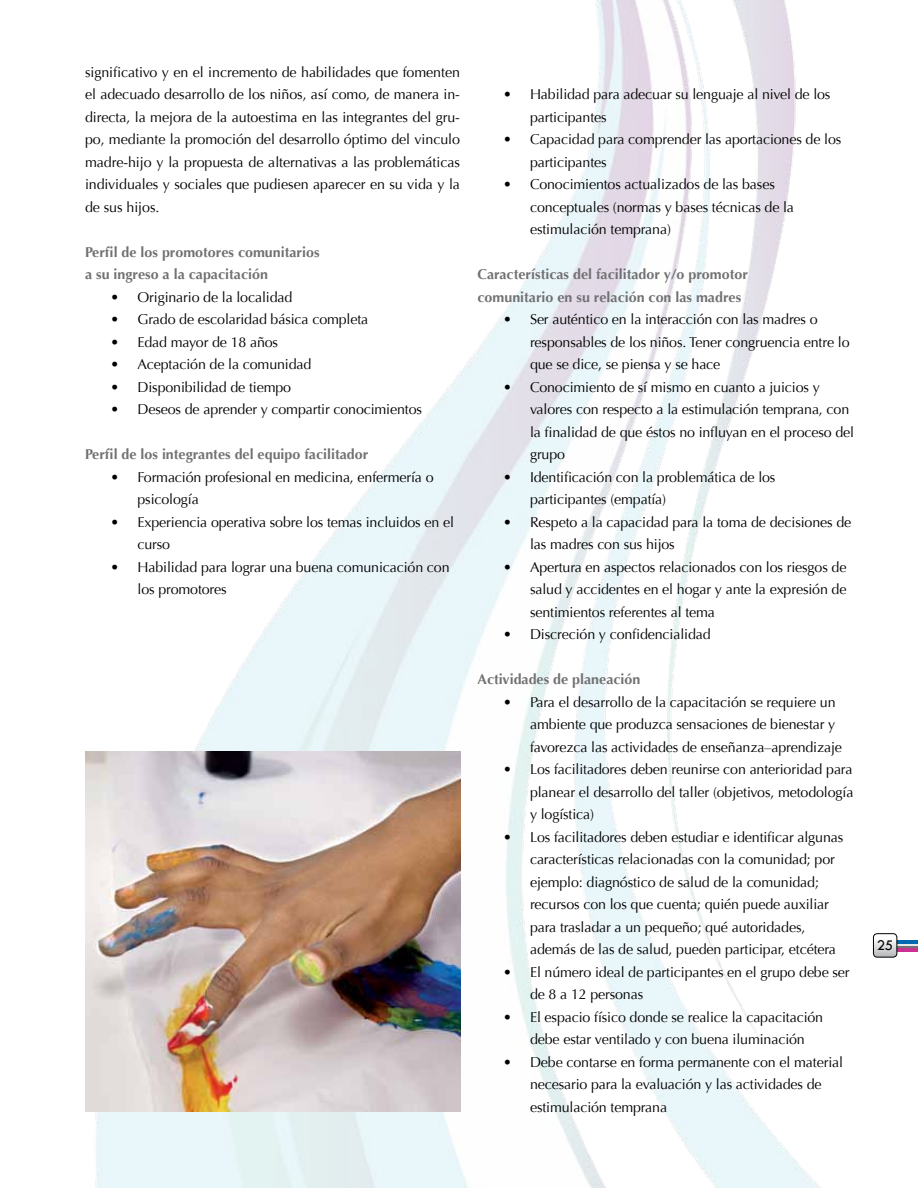
<style>
.page{position:relative;width:918px;height:1188px;background:#fff}
.page>*{position:absolute;margin:0;border:0;box-sizing:border-box;transform-origin:0 0}
.t1{font:15.3px "Tw Cen";color:#000}
.t2{font:14.25px/22.5px "Optima";letter-spacing:-.01em;color:#000}
.t3{font:700 14.25px/22.5px "Optima";color:#717073}
</style>
<div class="page">
<img style="left:85px;top:0;width:736px;height:1188px">
<hr style="left:895px;top:940px;width:23px;height:4px;background:#0067b1">
<hr style="left:895px;top:946px;width:23px;height:2px;background:#717073">
<hr style="left:895px;top:948px;width:23px;height:3px;background:#ca3092">
<hr style="left:895px;top:944px;width:23px;height:2px;background:#e6e7e8">
<svg style="left:873px;top:934px;width:24px;height:23px"></svg>
<div style="left:873px;top:933px;width:24px;height:25px;border:1px solid #000;border-radius:4px"></div>
<img style="left:85px;top:752px;width:376px;height:359px">
<p class="t2" style="left:85px;top:61px;width:377px;text-align:justify">significativo y en el incremento de habilidades que fomenten el adecuado desarrollo de los niños, así como, de manera in&shy;directa, la mejora de la autoestima en las integrantes del gru&shy;po, mediante la promoción del desarrollo óptimo del vinculo madre-hijo y la propuesta de alternativas a las problemáticas individuales y sociales que pudiesen aparecer en su vida y la de sus hijos.</p>
<p class="t3" style="left:85px;top:241px;width:236px">Perfil de los promotores comunitarios a su ingreso a la capacitación</p>
<p class="t2" style="left:111px;top:286px;width:183px">• Originario de la localidad</p>
<p class="t2" style="left:111px;top:308px;width:259px">• Grado de escolaridad básica completa</p>
<p class="t2" style="left:111px;top:331px;width:169px">• Edad mayor de 18 años</p>
<p class="t2" style="left:111px;top:353px;width:202px">• Aceptación de la comunidad</p>
<p class="t2" style="left:111px;top:376px;width:182px">• Disponibilidad de tiempo</p>
<p class="t2" style="left:111px;top:398px;width:313px">• Deseos de aprender y compartir conocimientos</p>
<p class="t3" style="left:85px;top:443px;width:285px">Perfil de los integrantes del equipo facilitador</p>
<p class="t2" style="left:138px;top:466px;width:298px;text-indent:-27px">• Formación profesional en medicina, enfermería o psicología</p>
<p class="t2" style="left:138px;top:511px;width:318px;text-indent:-27px">• Experiencia operativa sobre los temas incluidos en el curso</p>
<p class="t2" style="left:138px;top:556px;width:314px;text-indent:-27px">• Habilidad para lograr una buena comunicación con los promotores</p>
<p class="t2" style="left:530px;top:83px;width:302px;text-indent:-27px">• Habilidad para adecuar su lenguaje al nivel de los participantes</p>
<p class="t2" style="left:530px;top:128px;width:313px;text-indent:-27px">• Capacidad para comprender las aportaciones de los participantes</p>
<p class="t2" style="left:530px;top:173px;width:266px;text-indent:-27px">• Conocimientos actualizados de las bases conceptuales (normas y bases técnicas de la estimulación temprana)</p>
<p class="t3" style="left:478px;top:263px;width:272px">Características del facilitador y/o promotor comunitario en su relación con las madres</p>
<p class="t2" style="left:530px;top:308px;width:321px;text-indent:-27px">• Ser auténtico en la interacción con las madres o responsables de los niños. Tener congruencia entre lo que se dice, se piensa y se hace</p>
<p class="t2" style="left:530px;top:376px;width:326px;text-indent:-27px">• Conocimiento de sí mismo en cuanto a juicios y valores con respecto a la estimulación temprana, con la finalidad de que éstos no influyan en el proceso del grupo</p>
<p class="t2" style="left:530px;top:466px;width:247px;text-indent:-27px">• Identificación con la problemática de los participantes (empatía)</p>
<p class="t2" style="left:530px;top:511px;width:323px;text-indent:-27px">• Respeto a la capacidad para la toma de decisiones de las madres con sus hijos</p>
<p class="t2" style="left:530px;top:556px;width:318px;text-align:justify;text-indent:-27px">• Apertura en aspectos relacionados con los riesgos de salud y accidentes en el hogar y ante la expresión de sentimientos referentes al tema</p>
<p class="t2" style="left:503px;top:623px;width:209px">• Discreción y confidencialidad</p>
<p class="t3" style="left:478px;top:668px;width:164px">Actividades de planeación</p>
<p class="t2" style="left:530px;top:691px;width:314px;text-indent:-27px">• Para el desarrollo de la capacitación se requiere un ambiente que produzca sensaciones de bienestar y favorezca las actividades de enseñanza–aprendizaje</p>
<p class="t2" style="left:530px;top:758px;width:325px;text-align:justify;text-indent:-27px">• Los facilitadores deben reunirse con anterioridad para planear el desarrollo del taller (objetivos, metodología y logística)</p>
<p class="t2" style="left:530px;top:826px;width:315px;text-indent:-27px">• Los facilitadores deben estudiar e identificar algunas características relacionadas con la comunidad; por ejemplo: diagnóstico de salud de la comunidad; recursos con los que cuenta; quién puede auxiliar para trasladar a un pequeño; qué autoridades, además de las de salud, pueden participar, etcétera</p>
<p class="t2" style="left:530px;top:961px;width:321px;text-indent:-27px">• El número ideal de participantes en el grupo debe ser de 8 a 12 personas</p>
<p class="t2" style="left:530px;top:1006px;width:295px;text-indent:-27px">• El espacio físico donde se realice la capacitación debe estar ventilado y con buena iluminación</p>
<p class="t2" style="left:530px;top:1051px;width:315px;text-indent:-27px">• Debe contarse en forma permanente con el material necesario para la evaluación y las actividades de estimulación temprana</p>
<p class="t1" style="left:877px;top:936px;width:18px">25</p>
</div>
